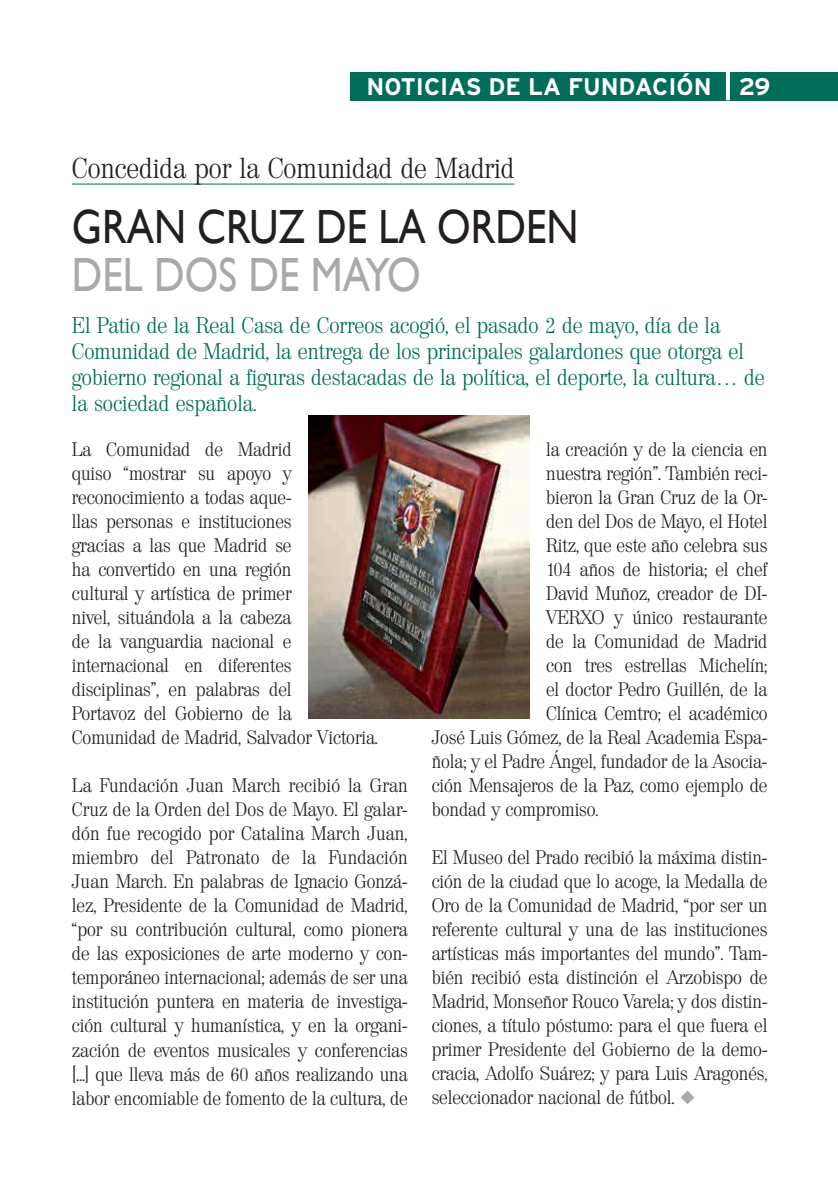
<style>
.page{position:relative;width:838px;height:1190px;background:#fff}
.page>*{position:absolute;margin:0;border:0;box-sizing:border-box;transform-origin:0 0}
.t1{font:48px "Gill Sans";color:#231f20;scale:.85 1}
.t2{font:48px "Gill Sans";color:#a7a9ac;scale:.85 1}
.t3{font:300 28px "Valencia";color:#231f20}
.t4{font:700 24px "Interstate";color:#fff}
.t5{font:300 22px/26px "Valencia";color:#006d58}
.t6{font:300 19px/24px "Valencia";letter-spacing:-.005em;color:#231f20;text-align:justify}
.s1{color:#a7a9ac}
</style>
<div class="page">
<div style="left:349px;top:72px;width:488px;height:28px;background:#006d58"></div>
<svg style="left:725px;top:72px;width:4px;height:28px"></svg>
<hr style="left:72px;top:183px;width:442px;height:1px;background:#006d58">
<img style="left:308px;top:415px;width:221px;height:303px">
<p class="t4" style="left:366px;top:72px;width:405px">NOTICIAS DE LA FUNDACIÓN 29</p>
<h2 class="t3" style="left:72px;top:152px;width:444px">Concedida por la Comunidad de Madrid</h2>
<h1 class="t1" style="left:72px;top:207px;width:597px">GRAN CRUZ DE LA ORDEN</h1>
<h1 class="t2" style="left:72px;top:255px;width:411px">DEL DOS DE MAYO</h1>
<p class="t5" style="left:72px;top:312px;width:694px">El Patio de la Real Casa de Correos acogió, el pasado 2 de mayo, día de la Comunidad de Madrid, la entrega de los principales galardones que otorga el gobierno regional a figuras destacadas de la política, el deporte, la cultura… de la sociedad española.</p>
<p class="t6" style="left:72px;top:437px;width:307px;text-align:left">La Comunidad de Madrid<br>quiso “mostrar su apoyo y reconocimiento a todas aque-<br>llas personas e instituciones<br>gracias a las que Madrid se<br>ha convertido en una región<br>cultural y artística de primer<br>nivel, situándola a la cabeza<br>de la vanguardia nacional e internacional en diferentes disciplinas”, en palabras del<br>Portavoz del Gobierno de la<br>Comunidad de Madrid, Salvador Victoria.</p>
<p class="t6" style="left:72px;top:773px;width:337px">La Fundación Juan March recibió la Gran Cruz de la Orden del Dos de Mayo. El galar&shy;dón fue recogido por Catalina March Juan, miembro del Patronato de la Fundación Juan March. En palabras de Ignacio Gonzá&shy;lez, Presidente de la Comunidad de Madrid, “por su contribución cultural, como pionera de las exposiciones de arte moderno y con&shy;temporáneo internacional; además de ser una institución puntera en materia de investiga&shy;ción cultural y humanística, y en la organi&shy;zación de eventos musicales y conferencias [...] que lleva más de 60 años realizando una labor encomiable de fomento de la cultura, de</p>
<p class="t6" style="left:546px;top:437px;width:223px">la creación y de la ciencia en</p>
<p class="t6" style="left:546px;top:461px;width:223px">nuestra región”. También reci-</p>
<p class="t6" style="left:546px;top:485px;width:223px">bieron la Gran Cruz de la Or-</p>
<p class="t6" style="left:546px;top:509px;width:223px">den del Dos de Mayo, el Hotel</p>
<p class="t6" style="left:546px;top:533px;width:223px">Ritz, que este año celebra sus</p>
<p class="t6" style="left:546px;top:557px;width:223px">104 años de historia; el chef</p>
<p class="t6" style="left:546px;top:581px;width:223px">David Muñoz, creador de DI-</p>
<p class="t6" style="left:546px;top:605px;width:223px">VERXO y único restaurante</p>
<p class="t6" style="left:546px;top:629px;width:223px">de la Comunidad de Madrid</p>
<p class="t6" style="left:546px;top:653px;width:223px">con tres estrellas Michelín;</p>
<p class="t6" style="left:546px;top:677px;width:223px">el doctor Pedro Guillén, de la</p>
<p class="t6" style="left:546px;top:701px;width:223px">Clínica Cemtro; el académico</p>
<p class="t6" style="left:431px;top:725px;width:337px">José Luis Gómez, de la Real Academia Espa-</p>
<p class="t6" style="left:431px;top:749px;width:337px">ñola; y el Padre Ángel, fundador de la Asocia-</p>
<p class="t6" style="left:431px;top:773px;width:337px">ción Mensajeros de la Paz, como ejemplo de</p>
<p class="t6" style="left:431px;top:797px;width:168px">bondad y compromiso.</p>
<p class="t6" style="left:431px;top:845px;width:337px">El Museo del Prado recibió la máxima distin&shy;ción de la ciudad que lo acoge, la Medalla de Oro de la Comunidad de Madrid, “por ser un referente cultural y una de las instituciones artísticas más importantes del mundo”. Tam&shy;bién recibió esta distinción el Arzobispo de Madrid, Monseñor Rouco Varela; y dos distin&shy;ciones, a título póstumo: para el que fuera el primer Presidente del Gobierno de la demo&shy;cracia, Adolfo Suárez; y para Luis Aragonés, seleccionador nacional de fútbol. <span class="s1">◆</span></p>
</div>
